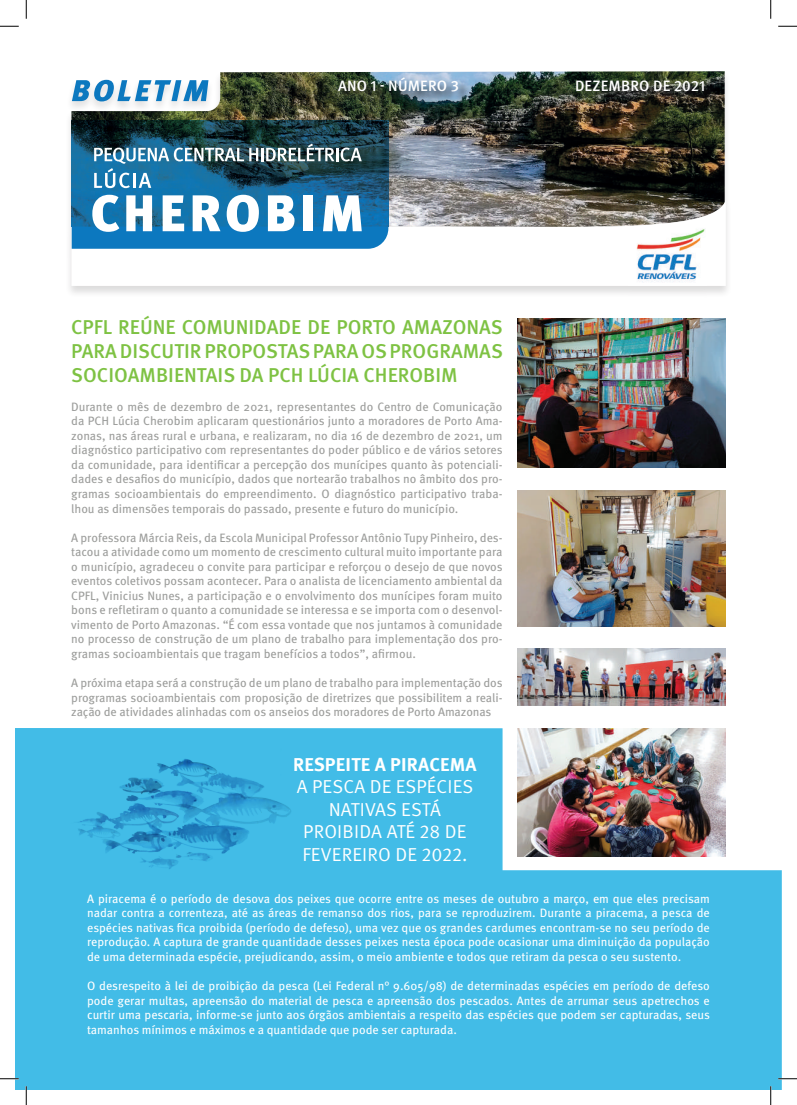
<style>
.page{position:relative;width:797px;height:1105px;background:#fff}
.page>*{position:absolute;margin:0;border:0;box-sizing:border-box;transform-origin:0 0}
.t1{font:500 20px/24px "Meta Pro";color:#7ec243;text-align:justify}
.t2{font:18.75px/22.5px "Meta Pro Norm";letter-spacing:.01em;color:#fff;text-align:center}
.t3{font:700 18.75px "Meta Pro";letter-spacing:.01em;color:#fff}
.t4{font:500 15px "Meta Pro";letter-spacing:.01em;color:#fff}
.t5{font:12.12px/14.5px "Meta Pro";letter-spacing:-.005em;color:#9c9d9b;text-align:justify}
.t6{font:12.12px/14.5px "Meta Pro";color:#fff;text-align:justify}
</style>
<div class="page">
<div style="left:15px;top:728px;width:766px;height:362px;background:#42bce7"></div>
<img style="left:517px;top:319px;width:208px;height:149px">
<img style="left:517px;top:491px;width:208px;height:135px">
<img style="left:517px;top:649px;width:208px;height:57px">
<img style="left:517px;top:728px;width:208px;height:128px">
<div style="left:65px;top:70px;width:667px;height:229px;background:#231f20;opacity:.16"></div>
<img style="left:71px;top:71px;width:653px;height:129px">
<svg style="left:71px;top:200px;width:654px;height:86px"></svg>
<img style="left:628px;top:224px;width:79px;height:62px">
<img style="left:72px;top:121px;width:316px;height:74px">
<svg style="left:72px;top:195px;width:316px;height:54px"></svg>
<svg style="left:72px;top:80px;width:136px;height:21px"></svg>
<img style="left:94px;top:143px;width:268px;height:45px">
<div style="left:338px;top:77px;width:132px;height:26px;background:#231f20;opacity:.9"></div>
<div style="left:575px;top:79px;width:141px;height:24px;background:#231f20;opacity:.9"></div>
<img style="left:66px;top:744px;width:228px;height:126px">
<svg style="left:0;top:25px;width:19px;height:2px"></svg>
<svg style="left:778px;top:25px;width:19px;height:2px"></svg>
<svg style="left:0;top:1078px;width:19px;height:1px"></svg>
<svg style="left:778px;top:1078px;width:19px;height:1px"></svg>
<svg style="left:25px;top:0;width:2px;height:19px"></svg>
<svg style="left:25px;top:1086px;width:2px;height:19px"></svg>
<svg style="left:770px;top:0;width:1px;height:19px"></svg>
<svg style="left:770px;top:1086px;width:1px;height:19px"></svg>
<p class="t4" style="left:338px;top:74px;width:122px">ANO 1 - NÚMERO 3</p>
<p class="t4" style="left:575px;top:74px;width:132px">DEZEMBRO DE 2021</p>
<h1 class="t1" style="left:71px;top:313px;width:433px">CPFL REÚNE COMUNIDADE DE PORTO AMAZONAS PARA DISCUTIR PROPOSTAS PARA OS PROGRAMAS SOCIOAMBIENTAIS DA PCH LÚCIA CHEROBIM</h1>
<p class="t5" style="left:71px;top:398px;width:433px">Durante o mês de dezembro de 2021, representantes do Centro de Comunicação da PCH Lúcia Cherobim aplicaram questionários junto a moradores de Porto Ama&shy;zonas, nas áreas rural e urbana, e realizaram, no dia 16 de dezembro de 2021, um diagnóstico participativo com representantes do poder público e de vários setores da comunidade, para identificar a percepção dos munícipes quanto às potenciali&shy;dades e desafios do município, dados que nortearão trabalhos no âmbito dos pro&shy;gramas socioambientais do empreendimento. O diagnóstico participativo traba&shy;lhou as dimensões temporais do passado, presente e futuro do município.</p>
<p class="t5" style="left:71px;top:529px;width:433px">A professora Márcia Reis, da Escola Municipal Professor Antônio Tupy Pinheiro, des&shy;tacou a atividade como um momento de crescimento cultural muito importante para o município, agradeceu o convite para participar e reforçou o desejo de que novos eventos coletivos possam acontecer. Para o analista de licenciamento ambiental da CPFL, Vinicius Nunes, a participação e o envolvimento dos munícipes foram muito bons e refletiram o quanto a comunidade se interessa e se importa com o desenvol&shy;vimento de Porto Amazonas. “É com essa vontade que nos juntamos à comunidade no processo de construção de um plano de trabalho para implementação dos pro&shy;gramas socioambientais que tragam benefícios a todos”, afirmou.</p>
<p class="t5" style="left:71px;top:675px;width:433px">A próxima etapa será a construção de um plano de trabalho para implementação dos programas socioambientais com proposição de diretrizes que possibilitem a reali&shy;zação de atividades alinhadas com os anseios dos moradores de Porto Amazonas</p>
<h2 class="t3" style="left:293px;top:749px;width:185px">RESPEITE A PIRACEMA</h2>
<h2 class="t2" style="left:297px;top:774px;width:178px">A PESCA DE ESPÉCIES<br>NATIVAS ESTÁ<br>PROIBIDA ATÉ 28 DE<br>FEVEREIRO DE 2022.</h2>
<p class="t6" style="left:87px;top:890px;width:624px">A piracema é o período de desova dos peixes que ocorre entre os meses de outubro a março, em que eles precisam nadar contra a correnteza, até as áreas de remanso dos rios, para se reproduzirem. Durante a piracema, a pesca de espécies nativas fica proibida (período de defeso), uma vez que os grandes cardumes encontram-se no seu período de reprodução. A captura de grande quantidade desses peixes nesta época pode ocasionar uma diminuição da população de uma determinada espécie, prejudicando, assim, o meio ambiente e todos que retiram da pesca o seu sustento.</p>
<p class="t6" style="left:87px;top:978px;width:624px">O desrespeito à lei de proibição da pesca (Lei Federal n° 9.605/98) de determinadas espécies em período de defeso pode gerar multas, apreensão do material de pesca e apreensão dos pescados. Antes de arrumar seus apetrechos e curtir uma pescaria, informe-se junto aos órgãos ambientais a respeito das espécies que podem ser capturadas, seus tamanhos mínimos e máximos e a quantidade que pode ser capturada.</p>
</div>
